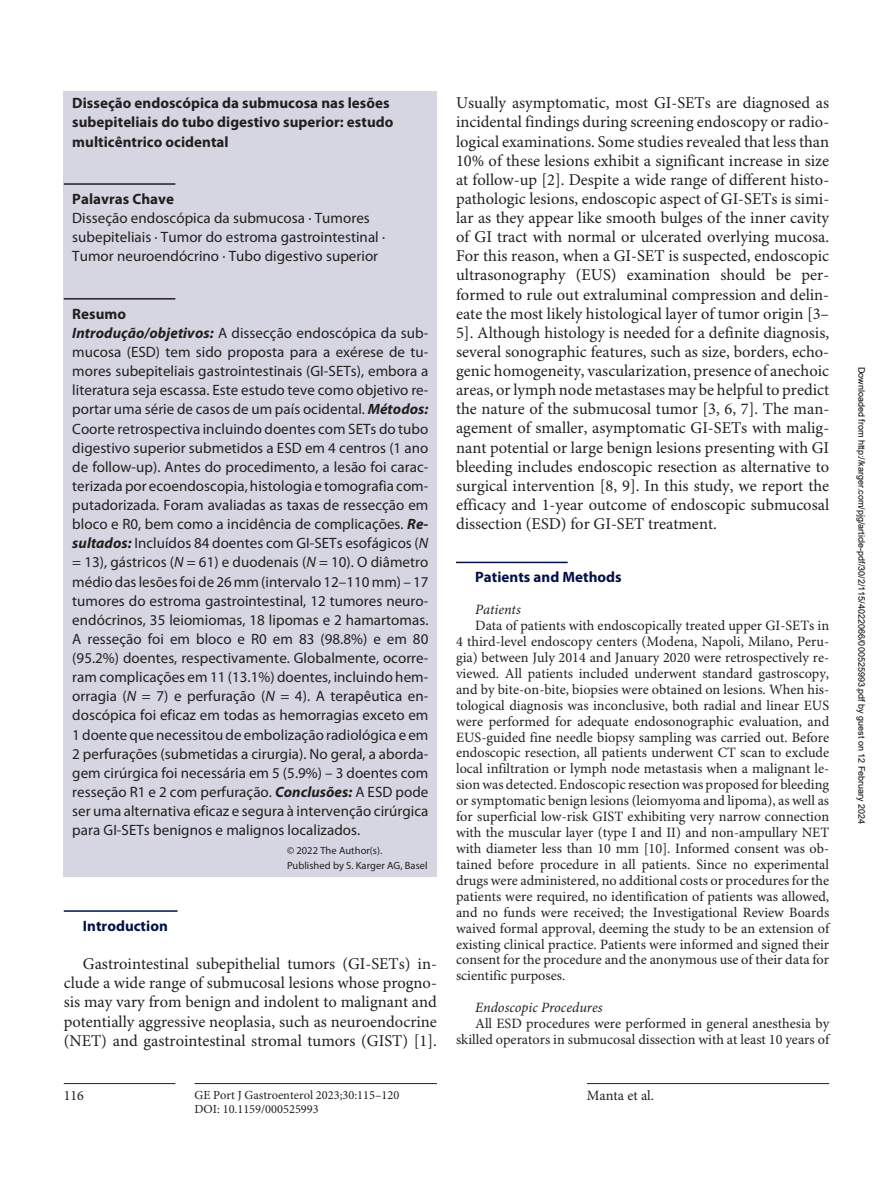
<style>
.page{position:relative;width:893px;height:1191px;background:#fff}
.page>*{position:absolute;margin:0;border:0;box-sizing:border-box;transform-origin:0 0}
.t1{font:16.5px/19px "Minion Pro";color:#231f20;text-align:justify}
.t2{font:15px/19.2px "Myriad Pro";letter-spacing:.005em;color:#231f20}
.t3{font:700 15px/19.2px "Myriad Pro";letter-spacing:.005em;color:#231f20}
.t4{font:700 15px "Myriad Pro";letter-spacing:.005em;color:#030f47}
.t5{font:14.25px/15.9px "Minion Pro";color:#231f20;text-align:justify}
.t6{font:italic 14.25px "Minion Pro";color:#231f20}
.t7{font:12.3px "Minion Pro";color:#231f20}
.t8{font:10.5px/14.7px "Myriad Pro";letter-spacing:.005em;color:#231f20}
.t9{font:9px "Arial";color:#000}
.s1{font-weight:700}
.s2{font-weight:700;font-style:italic}
.s3{font-style:italic}
</style>
<div class="page">
<hr style="left:64px;top:1083px;width:111px;height:1px;background:#231f20">
<hr style="left:195px;top:1083px;width:242px;height:1px;background:#231f20">
<hr style="left:587px;top:1083px;width:242px;height:1px;background:#231f20">
<div style="left:64px;top:91px;width:373px;height:785px;background:#d5d6e2"></div>
<hr style="left:64px;top:183px;width:111px;height:2px;background:#231f20">
<hr style="left:64px;top:298px;width:111px;height:1px;background:#231f20">
<hr style="left:64px;top:910px;width:114px;height:1px;background:#030f47">
<hr style="left:456px;top:561px;width:112px;height:2px;background:#030f47">
<p class="t3" style="left:72px;top:94px;width:323px">Disseção endoscópica da submucosa nas lesões subepiteliais do tubo digestivo superior: estudo multicêntrico ocidental</p>
<p class="t3" style="left:72px;top:189px;width:103px">Palavras Chave</p>
<p class="t2" style="left:72px;top:209px;width:314px">Disseção endoscópica da submucosa · Tumores subepiteliais · Tumor do estroma gastrointestinal ·<br>Tumor neuroendócrino · Tubo digestivo superior</p>
<p class="t2" style="left:72px;top:304px;width:358px"><span class="s1">Resumo<br></span><span class="s2">Introdução/objetivos:</span> A dissecção endoscópica da sub&shy;mucosa (ESD) tem sido proposta para a exérese de tu&shy;mores subepiteliais gastrointestinais (GI-SETs), embora a literatura seja escassa. Este estudo teve como objetivo re&shy;portar uma série de casos de um país ocidental. <span class="s2">Métodos:<br></span>Coorte retrospectiva incluindo doentes com SETs do tubo digestivo superior submetidos a ESD em 4 centros (1 ano de follow-up). Antes do procedimento, a lesão foi carac&shy;terizada por ecoendoscopia, histologia e tomografia com&shy;putadorizada. Foram avaliadas as taxas de ressecção em bloco e R0, bem como a incidência de complicações. <span class="s2">Re&shy;sultados:</span> Incluídos 84 doentes com GI-SETs esofágicos (<span class="s3">N </span>= 13), gástricos (<span class="s3">N</span> = 61) e duodenais (<span class="s3">N</span> = 10). O diâmetro médio das lesões foi de 26 mm (intervalo 12–110 mm) – 17 tumores do estroma gastrointestinal, 12 tumores neuro&shy;endócrinos, 35 leiomiomas, 18 lipomas e 2 hamartomas.<br>A resseção foi em bloco e R0 em 83 (98.8%) e em 80 (95.2%) doentes, respectivamente. Globalmente, ocorre&shy;ram complicações em 11 (13.1%) doentes, incluindo hem&shy;orragia (<span class="s3">N</span> = 7) e perfuração (<span class="s3">N</span> = 4). A terapêutica en&shy;doscópica foi eficaz em todas as hemorragias exceto em 1 doente que necessitou de embolização radiológica e em 2 perfurações (submetidas a cirurgia). No geral, a aborda&shy;gem cirúrgica foi necessária em 5 (5.9%) – 3 doentes com resseção R1 e 2 com perfuração. <span class="s2">Conclusões:</span> A ESD pode ser uma alternativa eficaz e segura à intervenção cirúrgica para GI-SETs benignos e malignos localizados.</p>
<p class="t8" style="left:287px;top:843px;width:142px">© 2022 The Author(s).<br>Published by S. Karger AG, Basel</p>
<p class="t4" style="left:83px;top:917px;width:86px">Introduction</p>
<p class="t1" style="left:64px;top:955px;width:375px;text-indent:19px">Gastrointestinal subepithelial tumors (GI-SETs) in&shy;clude a wide range of submucosal lesions whose progno&shy;sis may vary from benign and indolent to malignant and potentially aggressive neoplasia, such as neuroendocrine (NET) and gastrointestinal stromal tumors (GIST) [1].</p>
<p class="t1" style="left:456px;top:94px;width:375px">Usually asymptomatic, most GI-SETs are diagnosed as incidental findings during screening endoscopy or radio&shy;logical examinations. Some studies revealed that less than 10% of these lesions exhibit a significant increase in size at follow-up [2]. Despite a wide range of different histo&shy;pathologic lesions, endoscopic aspect of GI-SETs is simi&shy;lar as they appear like smooth bulges of the inner cavity of GI tract with normal or ulcerated overlying mucosa.<br>For this reason, when a GI-SET is suspected, endoscopic ultrasonography (EUS) examination should be per&shy;formed to rule out extraluminal compression and delin&shy;eate the most likely histological layer of tumor origin [3– 5]. Although histology is needed for a definite diagnosis, several sonographic features, such as size, borders, echo&shy;genic homogeneity, vascularization, presence of anechoic areas, or lymph node metastases may be helpful to predict the nature of the submucosal tumor [3, 6, 7]. The man&shy;agement of smaller, asymptomatic GI-SETs with malig&shy;nant potential or large benign lesions presenting with GI bleeding includes endoscopic resection as alternative to surgical intervention [8, 9]. In this study, we report the efficacy and 1-year outcome of endoscopic submucosal dissection (ESD) for GI-SET treatment.</p>
<p class="t4" style="left:475px;top:569px;width:148px">Patients and Methods</p>
<p class="t6" style="left:475px;top:601px;width:47px">Patients</p>
<p class="t5" style="left:456px;top:618px;width:375px;text-indent:19px">Data of patients with endoscopically treated upper GI-SETs in 4 third-level endoscopy centers (Modena, Napoli, Milano, Peru&shy;gia) between July 2014 and January 2020 were retrospectively re&shy;viewed. All patients included underwent standard gastroscopy, and by bite-on-bite, biopsies were obtained on lesions. When his&shy;tological diagnosis was inconclusive, both radial and linear EUS were performed for adequate endosonographic evaluation, and EUS-guided fine needle biopsy sampling was carried out. Before endoscopic resection, all patients underwent CT scan to exclude local infiltration or lymph node metastasis when a malignant le&shy;sion was detected. Endoscopic resection was proposed for bleeding or symptomatic benign lesions (leiomyoma and lipoma), as well as for superficial low-risk GIST exhibiting very narrow connection with the muscular layer (type I and II) and non-ampullary NET with diameter less than 10 mm [10]. Informed consent was ob&shy;tained before procedure in all patients. Since no experimental drugs were administered, no additional costs or procedures for the patients were required, no identification of patients was allowed, and no funds were received; the Investigational Review Boards waived formal approval, deeming the study to be an extension of existing clinical practice. Patients were informed and signed their consent for the procedure and the anonymous use of their data for scientific purposes.</p>
<p class="t6" style="left:475px;top:999px;width:129px">Endoscopic Procedures</p>
<p class="t5" style="left:456px;top:1016px;width:375px;text-align:right">All ESD procedures were performed in general anesthesia by skilled operators in submucosal dissection with at least 10 years of</p>
<p class="t5" style="left:64px;top:1088px;width:22px">116</p>
<p class="t7" style="left:195px;top:1087px;width:206px">GE Port J Gastroenterol 2023;30:115–120</p>
<p class="t5" style="left:587px;top:1088px;width:69px">Manta et al.</p>
<p class="t7" style="left:195px;top:1101px;width:126px">DOI: 10.1159/000525993</p>
<p class="t9" style="left:865px;top:367px;width:459px;rotate:90deg">Downloaded from http://karger.com/pjg/article-pdf/30/2/115/4022066/000525993.pdf by guest on 12 February 2024</p>
</div>
